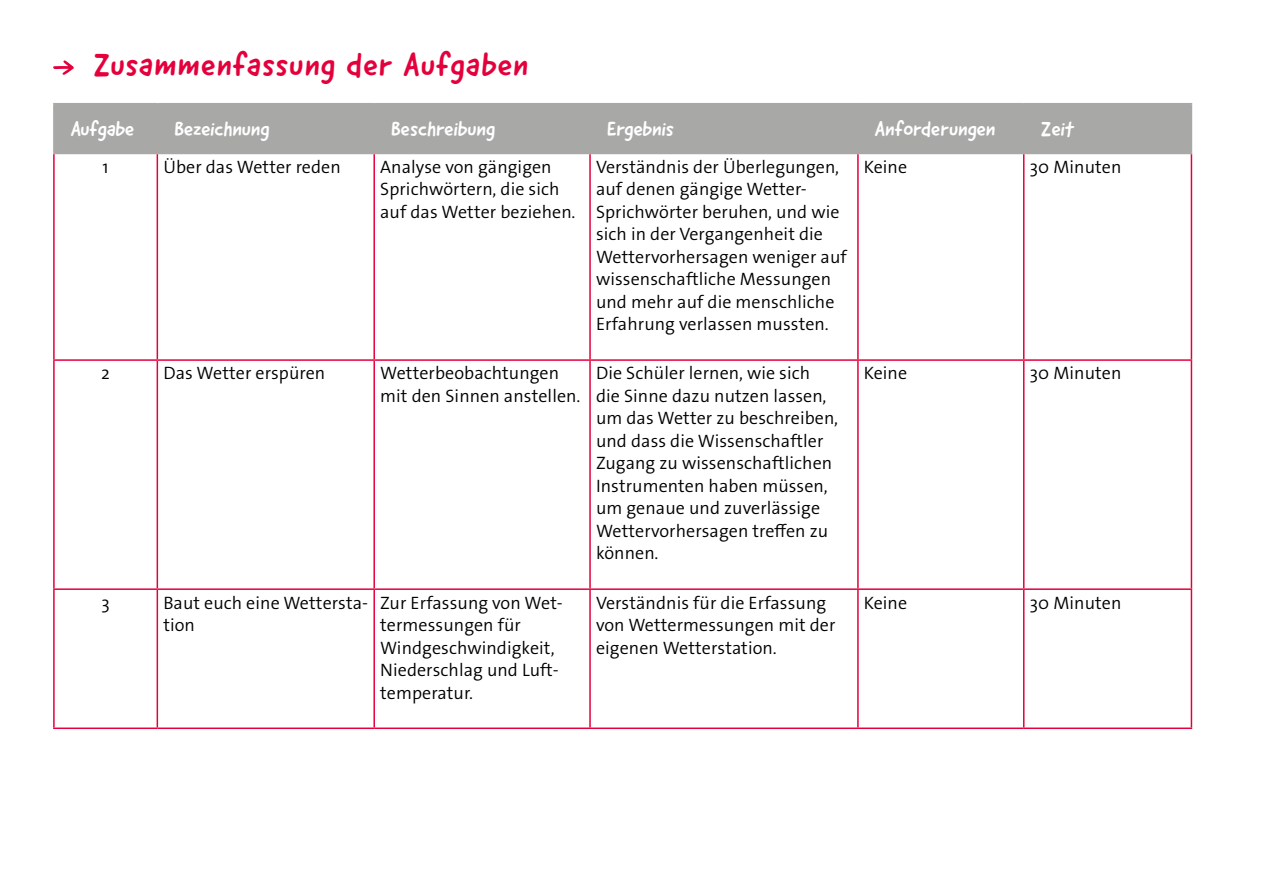
<style>
.page{position:relative;width:1263px;height:893px;background:#fff}
.page>*{position:absolute;margin:0;border:0;box-sizing:border-box;transform-origin:0 0}
.t1{font:33px "Good Dog New";letter-spacing:.03em;color:#e4003b}
.t2{font:21px "Good Dog New";color:#fff}
.t3{font:300 18px/22.5px "The Sans Os F";letter-spacing:.005em;color:#000}
</style>
<div class="page">
<svg style="left:53px;top:60px;width:21px;height:15px"></svg>
<div style="left:55px;top:104px;width:1136px;height:49px;background:#a8a8a7"></div>
<hr style="left:53px;top:103px;width:104px;height:1px;background:#a8a8a7">
<hr style="left:53px;top:104px;width:2px;height:49px;background:#a8a8a7">
<hr style="left:157px;top:103px;width:217px;height:1px;background:#a8a8a7">
<hr style="left:157px;top:104px;width:1px;height:49px;background:#a8a8a7">
<hr style="left:374px;top:103px;width:216px;height:1px;background:#a8a8a7">
<hr style="left:373px;top:104px;width:2px;height:49px;background:#a8a8a7">
<hr style="left:590px;top:103px;width:268px;height:1px;background:#a8a8a7">
<hr style="left:589px;top:104px;width:2px;height:49px;background:#a8a8a7">
<hr style="left:858px;top:103px;width:166px;height:1px;background:#a8a8a7">
<hr style="left:857px;top:104px;width:2px;height:49px;background:#a8a8a7">
<hr style="left:1024px;top:103px;width:168px;height:1px;background:#a8a8a7">
<hr style="left:1023px;top:104px;width:1px;height:49px;background:#a8a8a7">
<hr style="left:1191px;top:104px;width:1px;height:49px;background:#a8a8a7">
<hr style="left:53px;top:153px;width:104px;height:1px;background:#a8a8a7">
<hr style="left:157px;top:153px;width:217px;height:1px;background:#a8a8a7">
<hr style="left:374px;top:153px;width:216px;height:1px;background:#a8a8a7">
<hr style="left:590px;top:153px;width:268px;height:1px;background:#a8a8a7">
<hr style="left:858px;top:153px;width:166px;height:1px;background:#a8a8a7">
<hr style="left:1024px;top:153px;width:168px;height:1px;background:#a8a8a7">
<hr style="left:53px;top:154px;width:2px;height:205px;background:#e4003b">
<hr style="left:157px;top:154px;width:1px;height:205px;background:#e4003b">
<hr style="left:373px;top:154px;width:2px;height:205px;background:#e4003b">
<hr style="left:589px;top:154px;width:2px;height:205px;background:#e4003b">
<hr style="left:857px;top:154px;width:2px;height:205px;background:#e4003b">
<hr style="left:1023px;top:154px;width:1px;height:205px;background:#e4003b">
<hr style="left:1191px;top:154px;width:1px;height:205px;background:#e4003b">
<hr style="left:53px;top:359px;width:104px;height:2px;background:#e4003b">
<hr style="left:53px;top:361px;width:2px;height:227px;background:#e4003b">
<hr style="left:157px;top:359px;width:217px;height:2px;background:#e4003b">
<hr style="left:157px;top:361px;width:1px;height:227px;background:#e4003b">
<hr style="left:374px;top:359px;width:216px;height:2px;background:#e4003b">
<hr style="left:373px;top:361px;width:2px;height:227px;background:#e4003b">
<hr style="left:590px;top:359px;width:268px;height:2px;background:#e4003b">
<hr style="left:589px;top:361px;width:2px;height:227px;background:#e4003b">
<hr style="left:858px;top:359px;width:166px;height:2px;background:#e4003b">
<hr style="left:857px;top:361px;width:2px;height:227px;background:#e4003b">
<hr style="left:1024px;top:359px;width:168px;height:2px;background:#e4003b">
<hr style="left:1023px;top:361px;width:1px;height:227px;background:#e4003b">
<hr style="left:1191px;top:361px;width:1px;height:227px;background:#e4003b">
<hr style="left:53px;top:588px;width:104px;height:2px;background:#e4003b">
<hr style="left:53px;top:590px;width:2px;height:137px;background:#e4003b">
<hr style="left:157px;top:588px;width:217px;height:2px;background:#e4003b">
<hr style="left:157px;top:590px;width:1px;height:137px;background:#e4003b">
<hr style="left:374px;top:588px;width:216px;height:2px;background:#e4003b">
<hr style="left:373px;top:590px;width:2px;height:137px;background:#e4003b">
<hr style="left:590px;top:588px;width:268px;height:2px;background:#e4003b">
<hr style="left:589px;top:590px;width:2px;height:137px;background:#e4003b">
<hr style="left:858px;top:588px;width:166px;height:2px;background:#e4003b">
<hr style="left:857px;top:590px;width:2px;height:137px;background:#e4003b">
<hr style="left:1024px;top:588px;width:168px;height:2px;background:#e4003b">
<hr style="left:1023px;top:590px;width:1px;height:137px;background:#e4003b">
<hr style="left:1191px;top:590px;width:1px;height:137px;background:#e4003b">
<hr style="left:53px;top:727px;width:104px;height:2px;background:#e4003b">
<hr style="left:157px;top:727px;width:217px;height:2px;background:#e4003b">
<hr style="left:374px;top:727px;width:216px;height:2px;background:#e4003b">
<hr style="left:590px;top:727px;width:268px;height:2px;background:#e4003b">
<hr style="left:858px;top:727px;width:166px;height:2px;background:#e4003b">
<hr style="left:1024px;top:727px;width:168px;height:2px;background:#e4003b">
<h1 class="t1" style="left:94px;top:43px;width:436px">Zusammenfassung der Aufgaben</h1>
<p class="t2" style="left:71px;top:116px;width:65px">Aufgabe</p>
<p class="t2" style="left:174px;top:116px;width:97px">Bezeichnung</p>
<p class="t2" style="left:391px;top:116px;width:106px">Beschreibung</p>
<p class="t2" style="left:607px;top:116px;width:69px">Ergebnis</p>
<p class="t2" style="left:875px;top:116px;width:122px">Anforderungen</p>
<p class="t2" style="left:1041px;top:116px;width:35px">Zeit</p>
<p class="t3" style="left:103px;top:156px;width:8px">1</p>
<p class="t3" style="left:163px;top:156px;width:179px">Über das Wetter reden</p>
<p class="t3" style="left:380px;top:156px;width:197px">Analyse von gängigen<br>Sprichwörtern, die sich auf das Wetter beziehen.</p>
<p class="t3" style="left:596px;top:156px;width:252px">Verständnis der Überlegungen, auf denen gängige Wetter-<br>Sprichwörter beruhen, und wie sich in der Vergangenheit die<br>Wettervorhersagen weniger auf wissenschaftliche Messungen und mehr auf die menschliche<br>Erfahrung verlassen mussten.</p>
<p class="t3" style="left:864px;top:156px;width:45px">Keine</p>
<p class="t3" style="left:1030px;top:156px;width:93px">30 Minuten</p>
<p class="t3" style="left:101px;top:362px;width:10px">2</p>
<p class="t3" style="left:163px;top:362px;width:163px">Das Wetter erspüren</p>
<p class="t3" style="left:380px;top:362px;width:202px">Wetterbeobachtungen mit den Sinnen anstellen.</p>
<p class="t3" style="left:596px;top:362px;width:244px">Die Schüler lernen, wie sich die Sinne dazu nutzen lassen, um das Wetter zu beschreiben, und dass die Wissenschaftler<br>Zugang zu wissenschaftlichen<br>Instrumenten haben müssen, um genaue und zuverlässige<br>Wettervorhersagen treffen zu können.</p>
<p class="t3" style="left:864px;top:362px;width:45px">Keine</p>
<p class="t3" style="left:1030px;top:362px;width:93px">30 Minuten</p>
<p class="t3" style="left:101px;top:591px;width:10px">3</p>
<p class="t3" style="left:163px;top:591px;width:206px">Baut euch eine Wettersta&shy;tion</p>
<p class="t3" style="left:380px;top:591px;width:184px">Zur Erfassung von Wet&shy;termessungen für<br>Windgeschwindigkeit,<br>Niederschlag und Luft&shy;temperatur.</p>
<p class="t3" style="left:596px;top:591px;width:241px">Verständnis für die Erfassung von Wettermessungen mit der eigenen Wetterstation.</p>
<p class="t3" style="left:864px;top:591px;width:45px">Keine</p>
<p class="t3" style="left:1030px;top:591px;width:93px">30 Minuten</p>
</div>
